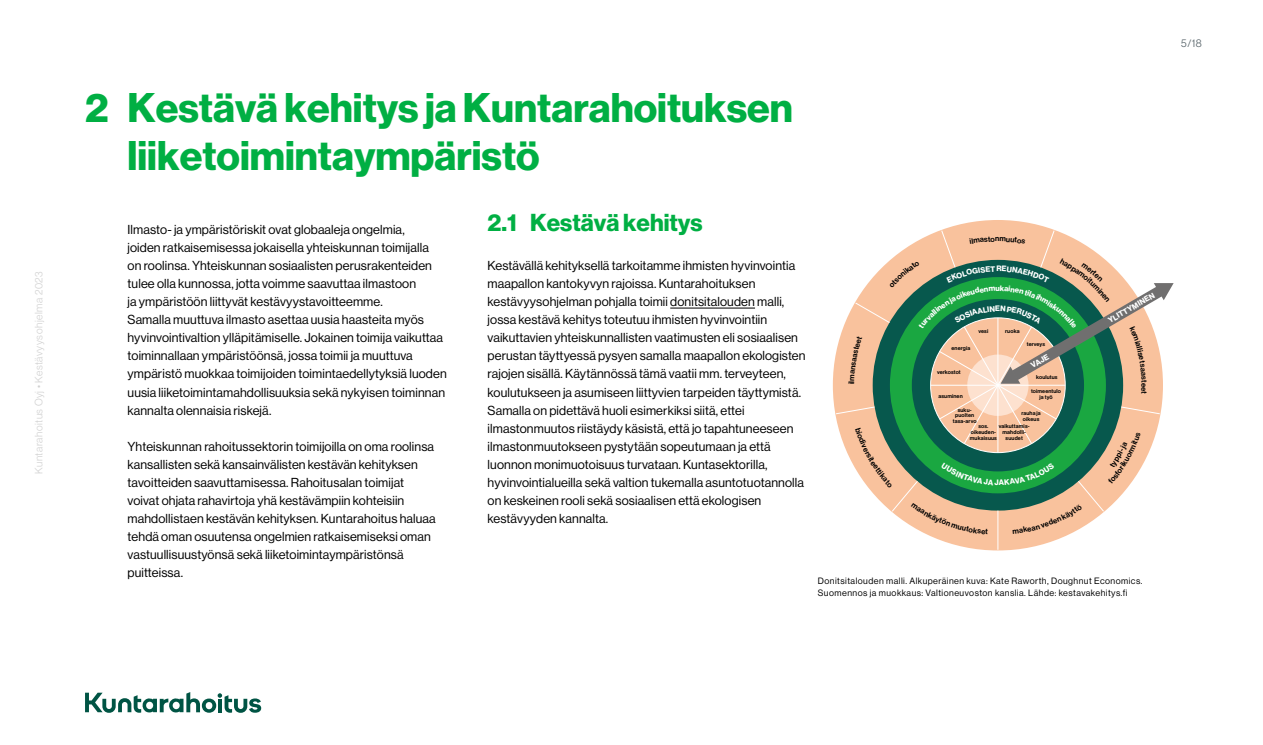
<style>
.page{position:relative;width:1263px;height:745px;background:#fff}
.page>*{position:absolute;margin:0;border:0;box-sizing:border-box;transform-origin:0 0}
.t1{font:40.5px/48px "N Haas Grotesk DS Pro 75 Bd";color:#00af43}
.t2{font:24px "N Haas Grotesk DS Pro 75 Bd";color:#00af43}
.t3{font:12.75px/18px "N Haas Grotesk DS Pro 55 Rg";letter-spacing:.01em;color:#000}
.t4{font:10.5px "N Haas Grotesk DS Pro 45 Lt";letter-spacing:.05em;color:#d0d0d0}
.t5{font:10.5px "N Haas Grotesk DS Pro 45 Lt";color:#4e5b61}
.t6{font:9px/12px "N Haas Grotesk DS Pro 55 Rg";letter-spacing:.05em;color:#000}
.t7{font:7.8px "N Haas Grotesk DS Pro 75 Bd";color:#fff}
.t8{font:7.8px "N Haas Grotesk DS Pro 65 Md";color:#000}
.t9{font:5.55px/5.6px "N Haas Grotesk DS Pro 65 Md";letter-spacing:.025em;color:#000;text-align:center}
</style>
<div class="page">
<hr style="left:670px;top:307px;width:85px;height:1px;background:#000">
<div style="left:833px;top:220px;width:330px;height:330px;background:#f9c29d;border-radius:50%"></div>
<hr style="left:998px;top:510px;width:1px;height:39px;background:#fff">
<svg style="left:85px;top:692px;width:176px;height:20px"></svg>
<svg style="left:835px;top:230px;width:338px;height:304px"></svg>
<p class="t4" style="left:33px;top:473px;width:204px;rotate:-90deg">Kuntarahoitus Oyj • Kestävyysohjelma 2023</p>
<h1 class="t1" style="left:128px;top:84px;width:667px;text-indent:-43px">2 Kestävä kehitys ja Kuntarahoituksen liiketoimintaympäristö</h1>
<h2 class="t2" style="left:488px;top:209px;width:217px">2.1 Kestävä kehitys</h2>
<p class="t3" style="left:128px;top:221px;width:321px">Ilmasto- ja ympäristöriskit ovat globaaleja ongelmia,<br>joiden ratkaisemisessa jokaisella yhteiskunnan toimijalla<br>on roolinsa. Yhteiskunnan sosiaalisten perusrakenteiden tulee olla kunnossa, jotta voimme saavuttaa ilmastoon<br>ja ympäristöön liittyvät kestävyystavoitteemme.<br>Samalla muuttuva ilmasto asettaa uusia haasteita myös hyvinvointivaltion ylläpitämiselle. Jokainen toimija vaikuttaa toiminnallaan ympäristöönsä, jossa toimii ja muuttuva ympäristö muokkaa toimijoiden toimintaedellytyksiä luoden uusia liiketoimintamahdollisuuksia sekä nykyisen toiminnan kannalta olennaisia riskejä.</p>
<p class="t3" style="left:128px;top:437px;width:310px">Yhteiskunnan rahoitussektorin toimijoilla on oma roolinsa kansallisten sekä kansainvälisten kestävän kehityksen tavoitteiden saavuttamisessa. Rahoitusalan toimijat voivat ohjata rahavirtoja yhä kestävämpiin kohteisiin mahdollistaen kestävän kehityksen. Kuntarahoitus haluaa tehdä oman osuutensa ongelmien ratkaisemiseksi oman vastuullisuustyönsä sekä liiketoimintaympäristönsä puitteissa.</p>
<p class="t3" style="left:488px;top:257px;width:319px">Kestävällä kehityksellä tarkoitamme ihmisten hyvinvointia maapallon kantokyvyn rajoissa. Kuntarahoituksen kestävyysohjelman pohjalla toimii donitsitalouden malli, jossa kestävä kehitys toteutuu ihmisten hyvinvointiin vaikuttavien yhteiskunnallisten vaatimusten eli sosiaalisen perustan täyttyessä pysyen samalla maapallon ekologisten rajojen sisällä. Käytännössä tämä vaatii mm. terveyteen, koulutukseen ja asumiseen liittyvien tarpeiden täyttymistä.<br>Samalla on pidettävä huoli esimerkiksi siitä, ettei ilmastonmuutos riistäydy käsistä, että jo tapahtuneeseen ilmastonmuutokseen pystytään sopeutumaan ja että luonnon monimuotoisuus turvataan. Kuntasektorilla, hyvinvointialueilla sekä valtion tukemalla asuntotuotannolla on keskeinen rooli sekä sosiaalisen että ekologisen kestävyyden kannalta.</p>
<p class="t8" style="left:995px;top:234px;width:6px">n</p>
<p class="t9" style="left:978px;top:328px;width:11px">vesi</p>
<p class="t9" style="left:1005px;top:328px;width:16px">ruoka</p>
<p class="t7" style="left:1106px;top:316px;width:54px;rotate:-30deg">YLITTYM INEN</p>
<p class="t9" style="left:1027px;top:341px;width:20px">terveys</p>
<p class="t9" style="left:1036px;top:374px;width:23px">koulutus</p>
<p class="t9" style="left:1031px;top:388px;width:32px">toimeentulo ja työ</p>
<p class="t9" style="left:1021px;top:410px;width:21px;text-align:left">rauha ja oikeus</p>
<p class="t9" style="left:999px;top:423px;width:32px">vaikuttamis&shy;mahdolli&shy;suudet</p>
<p class="t9" style="left:951px;top:345px;width:20px">energia</p>
<p class="t7" style="left:1029px;top:361px;width:21px;rotate:-30deg">VAJE</p>
<p class="t9" style="left:937px;top:369px;width:25px">verkostot</p>
<p class="t8" style="left:847px;top:384px;width:3px;rotate:-90deg">i</p>
<p class="t8" style="left:1149px;top:382px;width:6px;rotate:90deg">e</p>
<p class="t9" style="left:938px;top:392px;width:26px">asuminen</p>
<p class="t9" style="left:953px;top:407px;width:25px">suku&shy;puolten tasa-arvo</p>
<p class="t9" style="left:970px;top:423px;width:29px">sos. oikeuden&shy;mukaisuus</p>
<p class="t6" style="left:818px;top:574px;width:326px">Donitsitalouden malli. Alkuperäinen kuva: Kate Raworth, Doughnut Economics.<br>Suomennos ja muokkaus: Valtioneuvoston kanslia. Lähde: kestavakehitys.fi</p>
<p class="t5" style="left:1181px;top:37px;width:22px">5/18</p>
</div>
